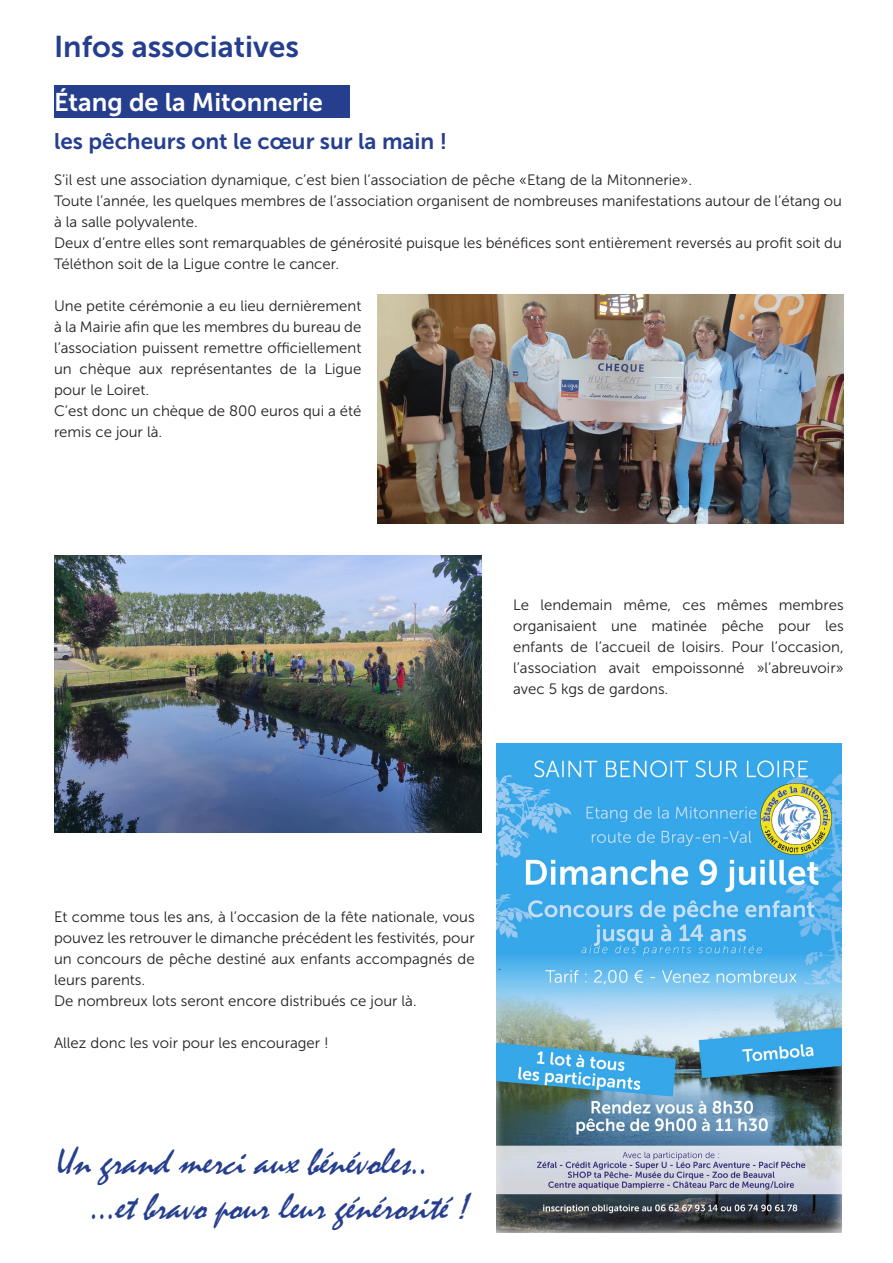
<style>
.page{position:relative;width:893px;height:1263px;background:#fff}
.page>*{position:absolute;margin:0;border:0;box-sizing:border-box;transform-origin:0 0}
.t1{font:italic 37.5px "Mistral";color:#253f8e}
.t2{font:30px "Museo Sans 700";color:#253f8e}
.t3{font:25.5px "Museo Sans 700";color:#fff}
.t4{font:22.5px "Museo Sans 700";color:#253f8e}
.t5{font:15px/21px "Museo Sans 300";color:#231f20}
</style>
<div class="page">
<div style="left:54px;top:86px;width:296px;height:32px;background:#253f8e"></div>
<img style="left:377px;top:294px;width:467px;height:230px">
<img style="left:54px;top:556px;width:427px;height:277px">
<img style="left:496px;top:743px;width:346px;height:489px">
<p class="t2" style="left:54px;top:30px;width:246px">Infos associatives</p>
<p class="t3" style="left:54px;top:88px;width:271px">Étang de la Mitonnerie</p>
<p class="t4" style="left:54px;top:128px;width:395px">les pêcheurs ont le cœur sur la main !</p>
<p class="t5" style="left:54px;top:169px;width:640px">S’il est une association dynamique, c’est bien l’association de pêche «Etang de la Mitonnerie».</p>
<p class="t5" style="left:54px;top:190px;width:789px">Toute l’année, les quelques membres de l’association organisent de nombreuses manifestations autour de l’étang ou à la salle polyvalente.</p>
<p class="t5" style="left:54px;top:232px;width:789px">Deux d’entre elles sont remarquables de générosité puisque les bénéfices sont entièrement reversés au profit soit du<br>Téléthon soit de la Ligue contre le cancer.</p>
<p class="t5" style="left:54px;top:295px;width:309px;text-align:justify">Une petite cérémonie a eu lieu dernièrement à la Mairie afin que les membres du bureau de l’association puissent remettre officiellement un chèque aux représentantes de la Ligue pour le Loiret.</p>
<p class="t5" style="left:54px;top:400px;width:309px">C’est donc un chèque de 800 euros qui a été remis ce jour là.</p>
<p class="t5" style="left:513px;top:595px;width:332px;text-align:justify">Le lendemain même, ces mêmes membres organisaient une matinée pêche pour les enfants de l’accueil de loisirs. Pour l’occasion, l’association avait empoissonné »l’abreuvoir» avec 5 kgs de gardons.</p>
<p class="t5" style="left:54px;top:906px;width:422px;text-align:justify">Et comme tous les ans, à l’occasion de la fête nationale, vous pouvez les retrouver le dimanche précédent les festivités, pour un concours de pêche destiné aux enfants accompagnés de leurs parents.</p>
<p class="t5" style="left:54px;top:990px;width:364px">De nombreux lots seront encore distribués ce jour là.</p>
<p class="t5" style="left:54px;top:1032px;width:276px">Allez donc les voir pour les encourager !</p>
<p class="t1" style="left:54px;top:1141px;width:384px">Ungrandmerciauxbénévoles..</p>
<p class="t1" style="left:90px;top:1186px;width:389px">...etbravopourleurgénérosité!</p>
</div>
